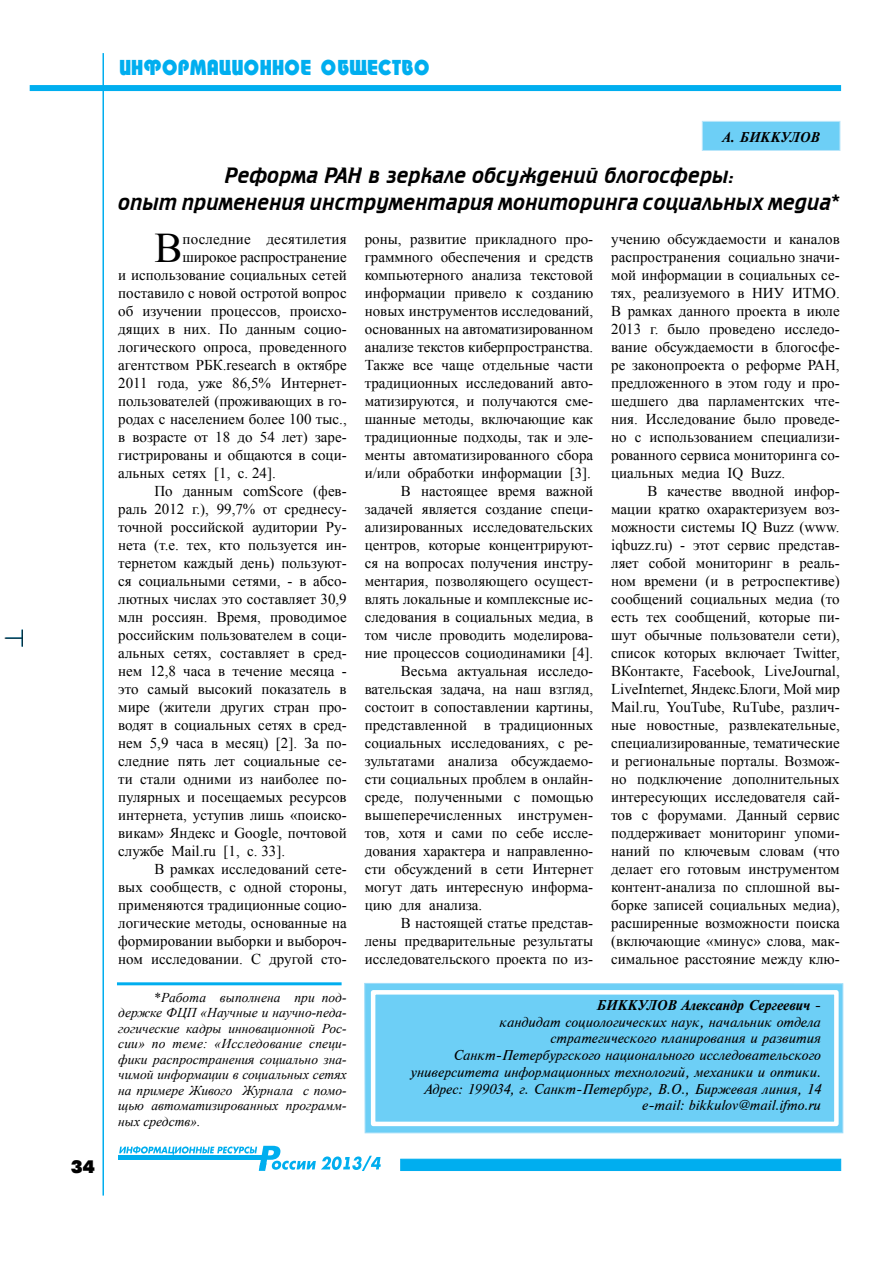
<style>
.page{position:relative;width:893px;height:1263px;background:#fff}
.page>*{position:absolute;margin:0;border:0;box-sizing:border-box;transform-origin:0 0}
.t1{font:42.15px "Times New Roman";color:#000}
.t2{font:22.5px/27px "Cricket";color:#000;text-align:center}
.t3{font:21px "Taurus Heavy Normal";color:#00aeef;scale:.9 1}
.t4{font:18px "Futuris Extra Bold Cyrillic";color:#000}
.t5{font:15px/18px "Times New Roman";color:#000;text-align:justify}
.t6{font:13.5px/16.8px "Times ET Italic";color:#000;text-align:right}
.t7{font:italic 13.5px/15.5px "Times New Roman";color:#000;text-align:justify}
.t8{font:italic 13.5px "Times ET Bold";color:#000}
.s1{font-style:normal}
.s2{font-family:"Times ET Italic";font-style:normal}
</style>
<div class="page">
<div style="left:400px;top:1159px;width:441px;height:12px;background:#00aeef;border:1px solid #00aeef"></div>
<hr style="left:102px;top:53px;width:2px;height:1142px;background:#00aeef">
<div style="left:30px;top:85px;width:811px;height:6px;background:#00aeef"></div>
<svg style="left:5px;top:630px;width:18px;height:17px"></svg>
<svg style="left:119px;top:1146px;width:262px;height:25px"></svg>
<div style="left:365px;top:983px;width:478px;height:150px;background:#6dcff6"></div>
<div style="left:364px;top:983px;width:479px;height:150px;border:1px solid #9ddcf9"></div>
<div style="left:371px;top:990px;width:468px;height:136px;border:4px solid #fff"></div>
<div style="left:702px;top:121px;width:138px;height:30px;background:#6dcff6;border:1px solid #b9e6fa"></div>
<hr style="left:117px;top:982px;width:225px;height:3px;background:#00aeef">
<p class="t4" style="left:71px;top:1157px;width:26px">34</p>
<h3 class="t3" style="left:119px;top:55px;width:347px">информационное общество</h3>
<p class="t8" style="left:722px;top:130px;width:99px">А. БИККУЛОВ</p>
<h2 class="t2" style="left:118px;top:162px;width:723px">Реформа РАН в зеркале обсуждений блогосферы:<br>опыт применения инструментария мониторинга социальных медиа*</h2>
<h1 class="t1" style="left:154px;top:219px;width:30px">В</h1>
<p class="t5" style="left:183px;top:229px;width:166px">последние десятилетия</p>
<p class="t5" style="left:183px;top:247px;width:166px">широкое распространение</p>
<p class="t5" style="left:118px;top:265px;width:230px">и использование социальных сетей</p>
<p class="t5" style="left:118px;top:283px;width:230px">поставило с новой остротой вопрос</p>
<p class="t5" style="left:118px;top:301px;width:230px">об изучении процессов, происхо-</p>
<p class="t5" style="left:118px;top:319px;width:230px">дящих в них. По данным социо-</p>
<p class="t5" style="left:118px;top:337px;width:230px">логического опроса, проведенного</p>
<p class="t5" style="left:118px;top:355px;width:230px">агентством РБК.research в октябре</p>
<p class="t5" style="left:118px;top:373px;width:230px">2011 года, уже 86,5% Интернет-</p>
<p class="t5" style="left:118px;top:391px;width:230px">пользователей (проживающих в го-</p>
<p class="t5" style="left:118px;top:409px;width:230px">родах с населением более 100 тыс.,</p>
<p class="t5" style="left:118px;top:427px;width:230px">в возрасте от 18 до 54 лет) заре-</p>
<p class="t5" style="left:118px;top:445px;width:230px">гистрированы и общаются в соци-</p>
<p class="t5" style="left:118px;top:463px;width:159px">альных сетях [1, с. 24].</p>
<p class="t5" style="left:154px;top:481px;width:194px">По данным comScore (фев-</p>
<p class="t5" style="left:118px;top:499px;width:230px">раль 2012 г.), 99,7% от среднесу-</p>
<p class="t5" style="left:118px;top:517px;width:230px">точной российской аудитории Ру-</p>
<p class="t5" style="left:118px;top:535px;width:230px">нета (т.е. тех, кто пользуется ин-</p>
<p class="t5" style="left:118px;top:553px;width:230px">тернетом каждый день) пользуют-</p>
<p class="t5" style="left:118px;top:571px;width:230px">ся социальными сетями, - в абсо-</p>
<p class="t5" style="left:118px;top:589px;width:230px">лютных числах это составляет 30,9</p>
<p class="t5" style="left:118px;top:607px;width:230px">млн россиян. Время, проводимое</p>
<p class="t5" style="left:118px;top:625px;width:230px">российским пользователем в соци-</p>
<p class="t5" style="left:118px;top:643px;width:230px">альных сетях, составляет в сред-</p>
<p class="t5" style="left:118px;top:661px;width:230px">нем 12,8 часа в течение месяца -</p>
<p class="t5" style="left:118px;top:679px;width:230px">это самый высокий показатель в</p>
<p class="t5" style="left:118px;top:697px;width:230px">мире (жители других стран про-</p>
<p class="t5" style="left:118px;top:715px;width:230px">водят в социальных сетях в сред-</p>
<p class="t5" style="left:118px;top:733px;width:230px">нем 5,9 часа в месяц) [2]. За по-</p>
<p class="t5" style="left:118px;top:751px;width:230px">следние пять лет социальные се-</p>
<p class="t5" style="left:118px;top:769px;width:230px">ти стали одними из наиболее по-</p>
<p class="t5" style="left:118px;top:787px;width:230px">пулярных и посещаемых ресурсов</p>
<p class="t5" style="left:118px;top:805px;width:230px">интернета, уступив лишь «поиско-</p>
<p class="t5" style="left:118px;top:823px;width:230px">викам» Яндекс и Google, почтовой</p>
<p class="t5" style="left:118px;top:841px;width:168px">службе Mail.ru [1, с. 33].</p>
<p class="t5" style="left:154px;top:859px;width:194px">В рамках исследований сете-</p>
<p class="t5" style="left:118px;top:877px;width:230px">вых сообществ, с одной стороны,</p>
<p class="t5" style="left:118px;top:895px;width:230px">применяются традиционные социо-</p>
<p class="t5" style="left:118px;top:913px;width:230px">логические методы, основанные на</p>
<p class="t5" style="left:118px;top:931px;width:230px">формировании выборки и выбороч-</p>
<p class="t5" style="left:118px;top:949px;width:230px">ном исследовании. С другой сто-</p>
<p class="t7" style="left:118px;top:989px;width:230px;text-indent:36px"><span class="s1">*</span>Работа выполнена при под&shy;держке ФЦП «Научные и научно-педа&shy;гогические кадры инновационной Рос&shy;сии» по теме: «Исследование специ&shy;фики распространения социально зна&shy;чимой информации в социальных сетях на примере Живого Журнала с помо&shy;щью автоматизированных программ&shy;ных средств».</p>
<p class="t5" style="left:365px;top:229px;width:230px">роны, развитие прикладного про-</p>
<p class="t5" style="left:365px;top:247px;width:230px">граммного обеспечения и средств</p>
<p class="t5" style="left:365px;top:265px;width:230px">компьютерного анализа текстовой</p>
<p class="t5" style="left:365px;top:283px;width:230px">информации привело к созданию</p>
<p class="t5" style="left:365px;top:301px;width:230px">новых инструментов исследований,</p>
<p class="t5" style="left:365px;top:319px;width:230px">основанных на автоматизированном</p>
<p class="t5" style="left:365px;top:337px;width:230px">анализе текстов киберпространства.</p>
<p class="t5" style="left:365px;top:355px;width:230px">Также все чаще отдельные части</p>
<p class="t5" style="left:365px;top:373px;width:230px">традиционных исследований авто-</p>
<p class="t5" style="left:365px;top:391px;width:230px">матизируются, и получаются сме-</p>
<p class="t5" style="left:365px;top:409px;width:230px">шанные методы, включающие как</p>
<p class="t5" style="left:365px;top:427px;width:230px">традиционные подходы, так и эле-</p>
<p class="t5" style="left:365px;top:445px;width:230px">менты автоматизированного сбора</p>
<p class="t5" style="left:365px;top:463px;width:228px">и/или обработки информации [3].</p>
<p class="t5" style="left:401px;top:481px;width:194px">В настоящее время важной</p>
<p class="t5" style="left:365px;top:499px;width:230px">задачей является создание специ-</p>
<p class="t5" style="left:365px;top:517px;width:230px">ализированных исследовательских</p>
<p class="t5" style="left:365px;top:535px;width:230px">центров, которые концентрируют-</p>
<p class="t5" style="left:365px;top:553px;width:230px">ся на вопросах получения инстру-</p>
<p class="t5" style="left:365px;top:571px;width:230px">ментария, позволяющего осущест-</p>
<p class="t5" style="left:365px;top:589px;width:230px">влять локальные и комплексные ис-</p>
<p class="t5" style="left:365px;top:607px;width:230px">следования в социальных медиа, в</p>
<p class="t5" style="left:365px;top:625px;width:230px">том числе проводить моделирова-</p>
<p class="t5" style="left:365px;top:643px;width:230px">ние процессов социодинамики [4].</p>
<p class="t5" style="left:401px;top:661px;width:194px">Весьма актуальная исследо-</p>
<p class="t5" style="left:365px;top:679px;width:230px">вательская задача, на наш взгляд,</p>
<p class="t5" style="left:365px;top:697px;width:230px">состоит в сопоставлении картины,</p>
<p class="t5" style="left:365px;top:715px;width:230px">представленной в традиционных</p>
<p class="t5" style="left:365px;top:733px;width:230px">социальных исследованиях, с ре-</p>
<p class="t5" style="left:365px;top:751px;width:230px">зультатами анализа обсуждаемо-</p>
<p class="t5" style="left:365px;top:769px;width:230px">сти социальных проблем в онлайн-</p>
<p class="t5" style="left:365px;top:787px;width:230px">среде, полученными с помощью</p>
<p class="t5" style="left:365px;top:805px;width:230px">вышеперечисленных инструмен-</p>
<p class="t5" style="left:365px;top:823px;width:230px">тов, хотя и сами по себе иссле-</p>
<p class="t5" style="left:365px;top:841px;width:230px">дования характера и направленно-</p>
<p class="t5" style="left:365px;top:859px;width:230px">сти обсуждений в сети Интернет</p>
<p class="t5" style="left:365px;top:877px;width:230px">могут дать интересную информа-</p>
<p class="t5" style="left:365px;top:895px;width:119px">цию для анализа.</p>
<p class="t5" style="left:401px;top:913px;width:194px">В настоящей статье представ-</p>
<p class="t5" style="left:365px;top:931px;width:230px">лены предварительные результаты</p>
<p class="t5" style="left:365px;top:949px;width:230px">исследовательского проекта по из-</p>
<p class="t5" style="left:611px;top:229px;width:230px">учению обсуждаемости и каналов распространения социально значи&shy;мой информации в социальных се&shy;тях, реализуемого в НИУ ИТМО.<br>В рамках данного проекта в июле 2013 г. было проведено исследо&shy;вание обсуждаемости в блогосфе&shy;ре законопроекта о реформе РАН, предложенного в этом году и про&shy;шедшего два парламентских чте&shy;ния. Исследование было проведе&shy;но с использованием специализи&shy;рованного сервиса мониторинга со&shy;циальных медиа IQ Buzz.</p>
<p class="t5" style="left:611px;top:481px;width:230px;text-indent:36px">В качестве вводной инфор&shy;мации кратко охарактеризуем воз&shy;можности системы IQ Buzz (www. iqbuzz.ru) - этот сервис представ&shy;ляет собой мониторинг в реаль&shy;ном времени (и в ретроспективе) сообщений социальных медиа (то есть тех сообщений, которые пи&shy;шут обычные пользователи сети), список которых включает Twitter, ВКонтакте, Facebook, LiveJournal, LiveInternet, Яндекс.Блоги, Мой мир Mail.ru, YouTube, RuTube, различ&shy;ные новостные, развлекательные, специализированные, тематические и региональные порталы. Возмож&shy;но подключение дополнительных интересующих исследователя сай&shy;тов с форумами. Данный сервис поддерживает мониторинг упоми&shy;наний по ключевым словам (что делает его готовым инструментом контент-анализа по сплошной вы&shy;борке записей социальных медиа), расширенные возможности поиска (включающие «минус» слова, мак&shy;симальное расстояние между клю-</p>
<p class="t8" style="left:596px;top:997px;width:226px">БИККУЛОВ Александр Сергеевич <span class="s2">-</span></p>
<p class="t6" style="left:410px;top:1013px;width:412px">кандидат социологических наук, начальник отдела стратегического планирования и развития Санкт-Петербургского национального исследовательского университета информационных технологий, механики и оптики.<br>Адрес: 199034, г. Санкт-Петербург, В.О., Биржевая линия, 14 e-mail: bikkulov@mail.ifmo.ru</p>
</div>
